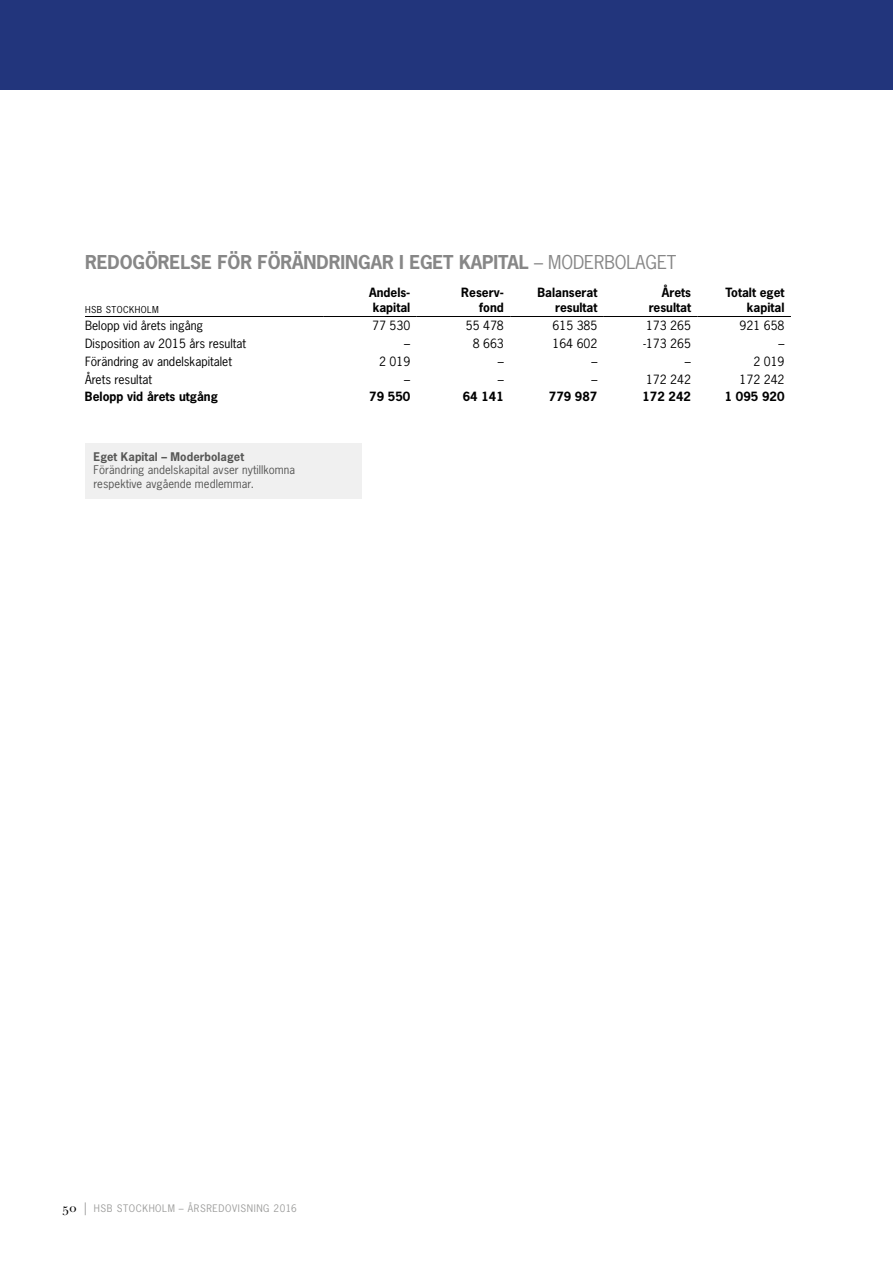
<style>
.page{position:relative;width:893px;height:1263px;background:#fff}
.page>*{position:absolute;margin:0;border:0;box-sizing:border-box;transform-origin:0 0}
.t1{font:700 18px "News Gothic Std";letter-spacing:-.005em;color:#878787}
.t2{font:12px "News Gothic Std";color:#000}
.t3{font:700 12px/15px "News Gothic Std";color:#000;text-align:right}
.t4{font:11.25px/13.5px "News Gothic Std";letter-spacing:.005em;color:#575756}
.t5{font:700 11.25px "News Gothic Std";letter-spacing:.005em;color:#575756}
.t6{font:9.75px "News Gothic Std";letter-spacing:.06em;color:#9d9d9c}
.t7{font:9px "News Gothic Std";letter-spacing:.05em;color:#000}
.s1{font-weight:400}
.s2{font-family:"New Baskerville Std";font-size:12.75px;color:#000}
.s3{font-family:"New Baskerville Std";font-size:12.75px}
</style>
<div class="page">
<div style="left:0;top:0;width:893px;height:89px;background:#22357c"></div>
<hr style="left:85px;top:316px;width:238px;height:1px;background:#000">
<hr style="left:323px;top:316px;width:94px;height:1px;background:#000">
<hr style="left:417px;top:316px;width:93px;height:1px;background:#000">
<hr style="left:510px;top:316px;width:94px;height:1px;background:#000">
<hr style="left:604px;top:316px;width:93px;height:1px;background:#000">
<hr style="left:697px;top:316px;width:94px;height:1px;background:#000">
<div style="left:85px;top:444px;width:276px;height:55px;background:#f0f0f0"></div>
<h1 class="t1" style="left:85px;top:250px;width:593px">REDOGÖRELSE FÖR FÖRÄNDRINGAR I EGET KAPITAL <span class="s1">– MODERBOLAGET</span></h1>
<p class="t7" style="left:85px;top:304px;width:75px">HSB STOCKHOLM</p>
<p class="t3" style="left:369px;top:285px;width:43px;text-align:center">Andels&shy;kapital</p>
<p class="t3" style="left:461px;top:285px;width:44px">Reserv&shy;fond</p>
<p class="t3" style="left:537px;top:285px;width:61px">Balanserat resultat</p>
<p class="t3" style="left:649px;top:285px;width:44px">Årets resultat</p>
<p class="t3" style="left:725px;top:285px;width:61px">Totalt eget kapital</p>
<p class="t2" style="left:85px;top:318px;width:120px">Belopp vid årets ingång</p>
<p class="t2" style="left:372px;top:318px;width:40px">77 530</p>
<p class="t2" style="left:466px;top:318px;width:40px">55 478</p>
<p class="t2" style="left:552px;top:318px;width:46px">615 385</p>
<p class="t2" style="left:646px;top:318px;width:46px">173 265</p>
<p class="t2" style="left:740px;top:318px;width:46px">921 658</p>
<p class="t2" style="left:85px;top:336px;width:163px">Disposition av 2015 års resultat</p>
<p class="t2" style="left:404px;top:336px;width:7px">–</p>
<p class="t2" style="left:473px;top:336px;width:33px">8 663</p>
<p class="t2" style="left:552px;top:336px;width:46px">164 602</p>
<p class="t2" style="left:644px;top:336px;width:49px">-173 265</p>
<p class="t2" style="left:778px;top:336px;width:7px">–</p>
<p class="t2" style="left:85px;top:354px;width:148px">Förändring av andelskapitalet</p>
<p class="t2" style="left:379px;top:354px;width:33px">2 019</p>
<p class="t2" style="left:498px;top:354px;width:7px">–</p>
<p class="t2" style="left:591px;top:354px;width:7px">–</p>
<p class="t2" style="left:685px;top:354px;width:7px">–</p>
<p class="t2" style="left:753px;top:354px;width:33px">2 019</p>
<p class="t2" style="left:85px;top:371px;width:68px">Årets resultat</p>
<p class="t2" style="left:404px;top:371px;width:7px">–</p>
<p class="t2" style="left:498px;top:371px;width:7px">–</p>
<p class="t2" style="left:591px;top:371px;width:7px">–</p>
<p class="t2" style="left:646px;top:371px;width:46px">172 242</p>
<p class="t2" style="left:739px;top:371px;width:46px">172 242</p>
<p class="t3" style="left:85px;top:389px;width:134px">Belopp vid årets utgång</p>
<p class="t3" style="left:369px;top:389px;width:43px">79 550</p>
<p class="t3" style="left:463px;top:389px;width:43px">64 141</p>
<p class="t3" style="left:549px;top:389px;width:50px">779 987</p>
<p class="t3" style="left:642px;top:389px;width:50px">172 242</p>
<p class="t3" style="left:725px;top:389px;width:61px">1 095 920</p>
<p class="t5" style="left:94px;top:449px;width:152px">Eget Kapital – Moderbolaget</p>
<p class="t4" style="left:94px;top:463px;width:203px">Förändring andelskapital avser nytillkomna respektive avgående medlemmar.</p>
<p class="t6" style="left:62px;top:1202px;width:236px"><span class="s2">50</span> <span class="s3">|</span> HSB STOCKHOLM – ÅRSREDOVISNING 2016</p>
</div>
